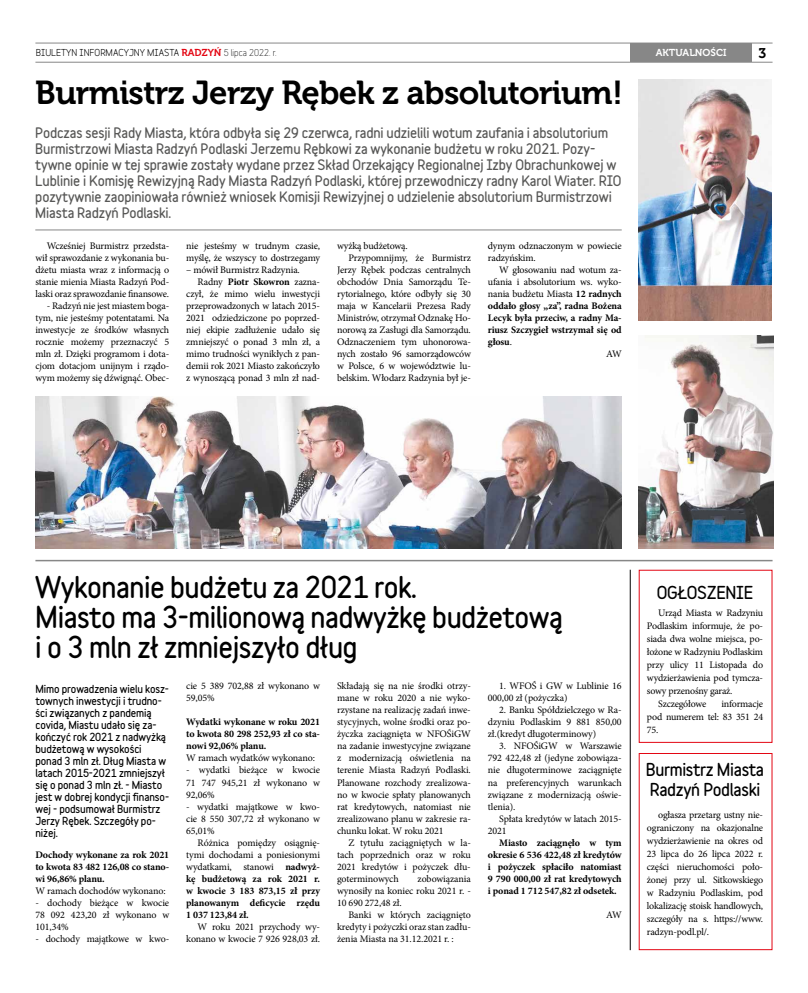
<style>
.page{position:relative;width:808px;height:993px;background:#fff}
.page>*{position:absolute;margin:0;border:0;box-sizing:border-box;transform-origin:0 0}
.t1{font:33px "Museo 700";letter-spacing:-.02em;color:#000}
.t2{font:900 27px/30px "Variable";letter-spacing:-.02em;color:#000}
.t3{font:900 16px/20px "Variable";letter-spacing:-.02em;color:#000}
.t4{font:14px "Museo 700";color:#000}
.t5{font:900 13px/16px "Variable";letter-spacing:-.01em;color:#575756}
.t6{font:10px/12px "Minion Pro";letter-spacing:-.015em;color:#000;text-align:justify}
.t7{font:700 10px/12px "Minion Pro";letter-spacing:-.01em;color:#000;text-align:justify}
.t8{font:900 10px/12px "Variable";letter-spacing:-.01em;color:#000}
.t9{font:10px "Museo 700";color:#fff}
.t10{font:700 9px "Variable";color:#000}
.s1{font-family:"Museo 700";font-weight:400;font-size:10px;color:#e30613}
.s2{font-weight:400}
.s3{font-weight:700}
</style>
<div class="page">
<hr style="left:35px;top:43px;width:737px;height:1px;background:#878787">
<hr style="left:35px;top:62px;width:737px;height:1px;background:#878787">
<div style="left:631px;top:43px;width:121px;height:19px;background:#878787"></div>
<hr style="left:35px;top:229px;width:587px;height:1px;background:#878787">
<img style="left:639px;top:79px;width:133px;height:241px">
<img style="left:35px;top:396px;width:587px;height:152px">
<img style="left:639px;top:335px;width:134px;height:213px">
<hr style="left:35px;top:559px;width:737px;height:2px;background:#878787">
<hr style="left:630px;top:569px;width:1px;height:380px;background:#000">
<p class="t9" style="left:656px;top:47px;width:72px">AKTUALNOŚCI</p>
<p class="t10" style="left:36px;top:45px;width:242px">BIULETYN INFORMACYJNY MIASTA <span class="s1">RADZYŃ</span> <span class="s2">5 lipca 2022. r.</span></p>
<h3 class="t4" style="left:758px;top:45px;width:9px">3</h3>
<h1 class="t1" style="left:35px;top:74px;width:589px">Burmistrz Jerzy Rębek z absolutorium!</h1>
<p class="t5" style="left:35px;top:125px;width:588px">Podczas sesji Rady Miasta, która odbyła się 29 czerwca, radni udzielili wotum zaufania i absolutorium Burmistrzowi Miasta Radzyń Podlaski Jerzemu Rębkowi za wykonanie budżetu w roku 2021. Pozy&shy;tywne opinie w tej sprawie zostały wydane przez Skład Orzekający Regionalnej Izby Obrachunkowej w Lublinie i Komisję Rewizyjną Rady Miasta Radzyń Podlaski, której przewodniczy radny Karol Wiater. RIO pozytywnie zaopiniowała również wniosek Komisji Rewizyjnej o udzielenie absolutorium Burmistrzowi Miasta Radzyń Podlaski.</p>
<p class="t6" style="left:35px;top:239px;width:135px;text-indent:11px">Wcześniej Burmistrz przedsta&shy;wił sprawozdanie z wykonania bu&shy;dżetu miasta wraz z informacją o stanie mienia Miasta Radzyń Pod&shy;laski oraz sprawozdanie finansowe.</p>
<p class="t6" style="left:35px;top:299px;width:135px;text-indent:11px">- Radzyń nie jest miastem boga&shy;tym, nie jesteśmy potentatami. Na inwestycje ze środków własnych rocznie możemy przeznaczyć 5 mln zł. Dzięki programom i dota&shy;cjom dotacjom unijnym i rządo&shy;wym możemy się dźwignąć. Obec-</p>
<p class="t6" style="left:186px;top:239px;width:135px">nie jesteśmy w trudnym czasie, myślę, że wszyscy to dostrzegamy</p>
<p class="t6" style="left:186px;top:263px;width:115px">– mówił Burmistrz Radzynia.</p>
<p class="t7" style="left:198px;top:275px;width:124px"><span class="s2">Radny</span> Piotr Skowron <span class="s2">zazna-</span></p>
<p class="t6" style="left:186px;top:287px;width:135px">czył, że mimo wielu inwestycji</p>
<p class="t6" style="left:186px;top:299px;width:135px">przeprowadzonych w latach 2015-</p>
<p class="t6" style="left:186px;top:311px;width:135px">2021 odziedziczone po poprzed-</p>
<p class="t6" style="left:186px;top:323px;width:135px">niej ekipie zadłużenie udało się</p>
<p class="t6" style="left:186px;top:335px;width:135px">zmniejszyć o ponad 3 mln zł, a</p>
<p class="t6" style="left:186px;top:347px;width:135px">mimo trudności wynikłych z pan-</p>
<p class="t6" style="left:186px;top:359px;width:135px">demii rok 2021 Miasto zakończyło</p>
<p class="t6" style="left:186px;top:371px;width:135px">z wynoszącą ponad 3 mln zł nad-</p>
<p class="t6" style="left:337px;top:239px;width:72px">wyżką budżetową.</p>
<p class="t6" style="left:348px;top:251px;width:124px">Przypomnijmy, że Burmistrz</p>
<p class="t6" style="left:337px;top:263px;width:135px">Jerzy Rębek podczas centralnych</p>
<p class="t6" style="left:337px;top:275px;width:135px">obchodów Dnia Samorządu Te-</p>
<p class="t6" style="left:337px;top:287px;width:135px">rytorialnego, które odbyły się 30</p>
<p class="t6" style="left:337px;top:299px;width:135px">maja w Kancelarii Prezesa Rady</p>
<p class="t6" style="left:337px;top:311px;width:135px">Ministrów, otrzymał Odznakę Ho-</p>
<p class="t6" style="left:337px;top:323px;width:135px">norową za Zasługi dla Samorządu.</p>
<p class="t6" style="left:337px;top:335px;width:135px">Odznaczeniem tym uhonorowa-</p>
<p class="t6" style="left:337px;top:347px;width:135px">nych zostało 96 samorządowców</p>
<p class="t6" style="left:337px;top:359px;width:135px">w Polsce, 6 w województwie lu-</p>
<p class="t6" style="left:337px;top:371px;width:135px">belskim. Włodarz Radzynia był je-</p>
<p class="t6" style="left:488px;top:239px;width:135px">dynym odznaczonym w powiecie radzyńskim.</p>
<p class="t6" style="left:499px;top:263px;width:124px">W głosowaniu nad wotum za-</p>
<p class="t6" style="left:488px;top:275px;width:135px">ufania i absolutorium ws. wyko-</p>
<p class="t6" style="left:488px;top:287px;width:135px">nania budżetu Miasta <span class="s3">12 radnych</span></p>
<p class="t7" style="left:488px;top:299px;width:135px">oddało głosy „za”, radna Bożena</p>
<p class="t7" style="left:488px;top:311px;width:135px">Lecyk była przeciw, a radny Ma-</p>
<p class="t7" style="left:488px;top:323px;width:135px">riusz Szczygieł wstrzymał się od</p>
<p class="t7" style="left:488px;top:335px;width:26px">głosu<span class="s2">.</span></p>
<p class="t6" style="left:606px;top:347px;width:17px">AW</p>
<h2 class="t2" style="left:35px;top:571px;width:529px">Wykonanie budżetu za 2021 rok.<br>Miasto ma 3-milionową nadwyżkę budżetową i o 3 mln zł zmniejszyło dług</h2>
<p class="t8" style="left:35px;top:682px;width:135px">Mimo prowadzenia wielu kosz&shy;townych inwestycji i trudno&shy;ści związanych z pandemią covida, Miastu udało się za&shy;kończyć rok 2021 z nadwyżką budżetową w wysokości ponad 3 mln zł. Dług Miasta w latach 2015-2021 zmniejszył się o ponad 3 mln zł. - Miasto jest w dobrej kondycji finanso&shy;wej - podsumował Burmistrz<br>Jerzy Rębek. Szczegóły po&shy;niżej.</p>
<p class="t7" style="left:35px;top:848px;width:135px">Dochody wykonane za rok 2021 to kwota 83 482 126,08 co stano&shy;wi 96,86% planu.</p>
<p class="t6" style="left:35px;top:884px;width:132px">W ramach dochodów wykonano:</p>
<p class="t6" style="left:35px;top:896px;width:135px">- dochody bieżące w kwocie 78 092 423,20 zł wykonano w 101,34%</p>
<p class="t6" style="left:35px;top:932px;width:135px">- dochody majątkowe w kwo-</p>
<p class="t6" style="left:186px;top:680px;width:135px">cie 5 389 702,88 zł wykonano w<br>59,05%</p>
<p class="t7" style="left:186px;top:715px;width:135px">Wydatki wykonane w roku 2021 to kwota 80 298 252,93 zł co sta&shy;nowi 92,06% planu.</p>
<p class="t6" style="left:186px;top:752px;width:130px">W ramach wydatków wykonano:</p>
<p class="t6" style="left:186px;top:764px;width:135px">- wydatki bieżące w kwocie 71 747 945,21 zł wykonano w 92,06%</p>
<p class="t6" style="left:186px;top:800px;width:135px">- wydatki majątkowe w kwo&shy;cie 8 550 307,72 zł wykonano w 65,01%</p>
<p class="t7" style="left:186px;top:835px;width:135px;text-indent:11px"><span class="s2">Różnica pomiędzy osiągnię&shy;tymi dochodami a poniesionymi wydatkami, stanowi</span> nadwyż&shy;kę budżetową za rok 2021 r. w kwocie 3 183 873,15 zł przy planowanym deficycie rzędu 1 037 123,84 zł.</p>
<p class="t6" style="left:186px;top:920px;width:135px;text-align:right">W roku 2021 przychody wy&shy;konano w kwocie 7 926 928,03 zł.</p>
<p class="t6" style="left:337px;top:680px;width:135px">Składają się na nie środki otrzy&shy;mane w roku 2020 a nie wyko&shy;rzystane na realizację zadań inwe&shy;stycyjnych, wolne środki oraz po&shy;życzka zaciągnięta w NFOŚiGW na zadanie inwestycyjne związane z modernizacją oświetlenia na terenie Miasta Radzyń Podlaski.<br>Planowane rozchody zrealizowa&shy;no w kwocie spłaty planowanych rat kredytowych, natomiast nie zrealizowano planu w zakresie ra&shy;chunku lokat. W roku 2021</p>
<p class="t6" style="left:337px;top:836px;width:135px;text-indent:11px">Z tytułu zaciągniętych w la&shy;tach poprzednich oraz w roku 2021 kredytów i pożyczek dłu&shy;goterminowych</p>
<p class="t6" style="left:337px;top:872px;width:135px;text-indent:80px">zobowiązania wynosiły na koniec roku 2021 r. - 10 690 272,48 zł.</p>
<p class="t6" style="left:337px;top:908px;width:135px;text-indent:11px">Banki w których zaciągnięto kredyty i pożyczki oraz stan zadłu&shy;żenia Miasta na 31.12.2021 r. :</p>
<p class="t6" style="left:488px;top:680px;width:135px;text-indent:11px">1. WFOŚ i GW w Lublinie 16<br>000,00 zł (pożyczka)</p>
<p class="t6" style="left:488px;top:704px;width:135px;text-indent:11px">2. Banku Spółdzielczego w Ra&shy;dzyniu Podlaskim 9 881 850,00 zł.(kredyt długoterminowy)</p>
<p class="t6" style="left:488px;top:740px;width:135px;text-indent:11px">3. NFOŚiGW w Warszawie 792 422,48 zł (jedyne zobowiąza&shy;nie długoterminowe zaciągnięte na preferencyjnych warunkach związane z modernizacją oświe&shy;tlenia).</p>
<p class="t6" style="left:488px;top:812px;width:135px;text-indent:11px">Spłata kredytów w latach 2015-<br>2021</p>
<p class="t7" style="left:488px;top:835px;width:135px;text-indent:11px">Miasto zaciągnęło w tym okresie 6 536 422,48 zł kredytów i pożyczek spłaciło natomiast 9 790 000,00 zł rat kredytowych i ponad 1 712 547,82 zł odsetek.</p>
<p class="t6" style="left:606px;top:908px;width:17px">AW</p>
<h3 class="t3" style="left:657px;top:581px;width:98px">OGŁOSZENIE</h3>
<p class="t6" style="left:658px;top:607px;width:106px">Urząd Miasta w Radzyniu</p>
<p class="t6" style="left:647px;top:620px;width:118px">Podlaskim informuje, że po-</p>
<p class="t6" style="left:647px;top:633px;width:118px">siada dwa wolne miejsca, po-</p>
<p class="t6" style="left:647px;top:646px;width:118px">łożone w Radzyniu Podlaskim</p>
<p class="t6" style="left:647px;top:659px;width:118px">przy ulicy 11 Listopada do</p>
<p class="t6" style="left:647px;top:672px;width:118px">wydzierżawienia pod tymcza-</p>
<p class="t6" style="left:647px;top:685px;width:87px">sowy przenośny garaż.</p>
<p class="t6" style="left:658px;top:698px;width:50px">Szczegółowe</p>
<p class="t6" style="left:647px;top:697px;width:118px;line-height:13px;text-indent:75px">informacje pod numerem tel: 83 351 24<br>75.</p>
<h3 class="t3" style="left:646px;top:759px;width:120px">Burmistrz Miasta<br>Radzyń Podlaski</h3>
<p class="t6" style="left:647px;top:808px;width:118px;line-height:13px;text-indent:11px">ogłasza przetarg ustny nie&shy;ograniczony na okazjonalne wydzierżawienie na okres od 23 lipca do 26 lipca 2022 r. części nieruchomości poło&shy;żonej przy ul. Sitkowskiego w Radzyniu Podlaskim, pod lokalizację stoisk handlowych, szczegóły na s. https://www. radzyn-podl.pl/.</p>
</div>
